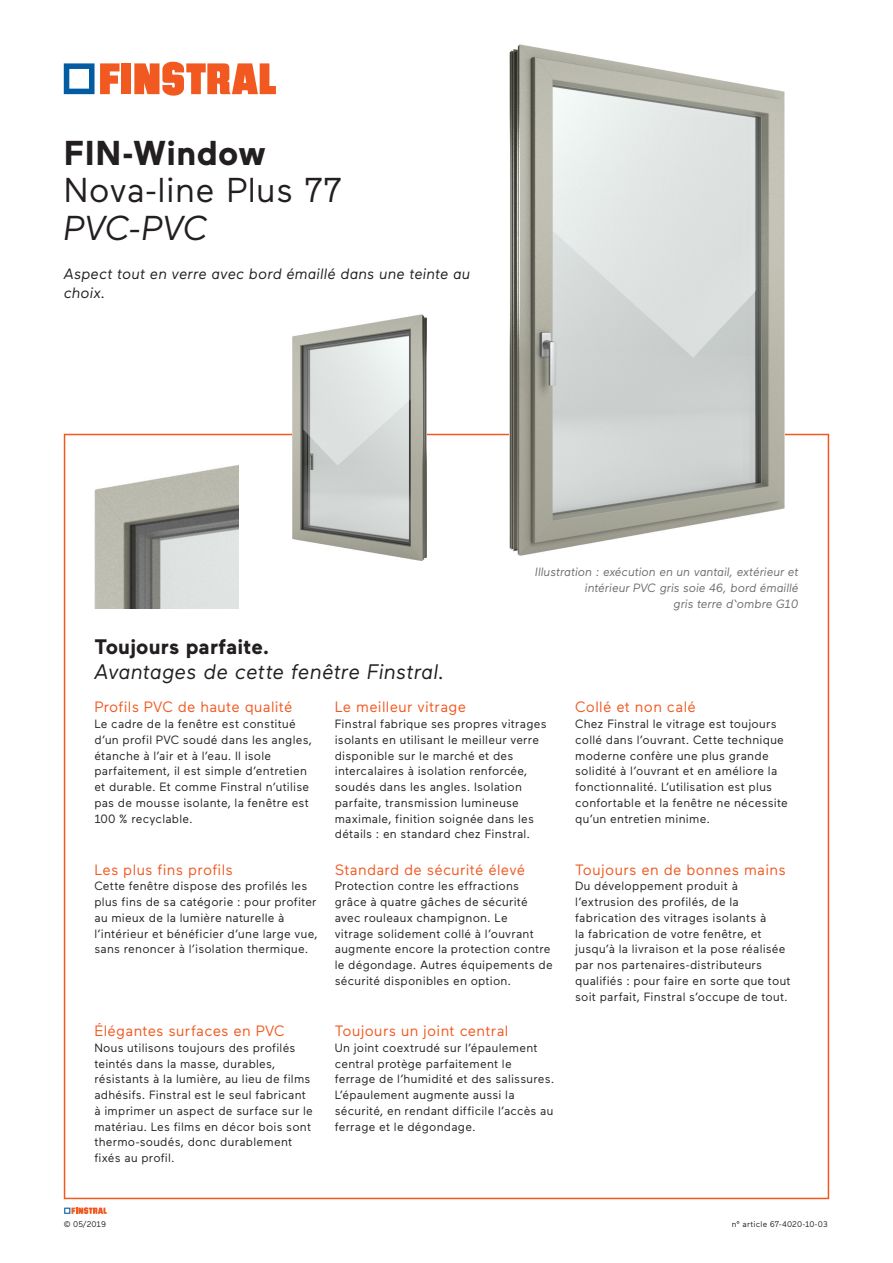
<style>
.page{position:relative;width:893px;height:1263px;background:#fff}
.page>*{position:absolute;margin:0;border:0;box-sizing:border-box;transform-origin:0 0}
.Rahmen_Fluegel{font:34.5px "Maax Finstral";letter-spacing:.015em;color:#231f20}
.System{font:700 34.5px "Maax Finstral";letter-spacing:.01em;color:#231f20}
.Material{font:italic 34.5px "Maax Finstral";letter-spacing:-.01em;color:#231f20}
.Headline_Argumente{font:italic 21px "Maax Finstral";letter-spacing:.005em;color:#231f20}
.Headline_Argumente-2{font:700 21px "Maax Finstral";letter-spacing:.01em;color:#231f20}
.Headline_Vorteil{font:15px "Maax Finstral";letter-spacing:.02em;color:#f15921}
.Rahmenform{font:italic 15px/19.5px "Maax Finstral";letter-spacing:.01em;color:#231f20}
.Textblock_Vorteil{font:12px/15.8px "Maax Finstral";letter-spacing:.02em;color:#231f20}
.Legende_Hauptbild{font:italic 12px/15.8px "Maax Finstral";color:#6c6d70;text-align:right}
.Artikelnummer{font:8.25px "Maax Finstral";letter-spacing:.015em;color:#231f20}
</style>
<div class="page">
<svg style="left:134px;top:61px;width:142px;height:35px"></svg>
<div style="left:122px;top:63px;width:9px;height:31px;background:#f15921"></div>
<svg style="left:64px;top:63px;width:56px;height:31px"></svg>
<svg style="left:64px;top:1207px;width:43px;height:8px"></svg>
<img style="left:94px;top:464px;width:145px;height:144px">
<img style="left:509px;top:44px;width:275px;height:512px">
<img style="left:292px;top:315px;width:134px;height:246px">
<p class="System" style="left:64px;top:130px;width:204px">FIN-Window</p>
<p class="Rahmen_Fluegel" style="left:64px;top:168px;width:280px">Nova-line Plus 77</p>
<p class="Material" style="left:64px;top:206px;width:145px">PVC-PVC</p>
<p class="Rahmenform" style="left:64px;top:263px;width:408px">Aspect tout en verre avec bord émaillé dans une teinte au choix.</p>
<p class="Headline_Argumente-2" style="left:94px;top:633px;width:176px">Toujours parfaite.</p>
<p class="Headline_Argumente" style="left:94px;top:658px;width:352px">Avantages de cette fenêtre Finstral.</p>
<p class="Legende_Hauptbild" style="left:535px;top:564px;width:265px">Illustration : exécution en un vantail, extérieur et intérieur PVC gris soie 46, bord émaillé<br>gris terre d‘ombre G10</p>
<p class="Headline_Vorteil" style="left:94px;top:697px;width:200px">Profils PVC de haute qualité</p>
<p class="Textblock_Vorteil" style="left:94px;top:716px;width:219px">Le cadre de la fenêtre est constitué d’un profil PVC soudé dans les angles, étanche à l’air et à l’eau. Il isole parfaitement, il est simple d’entretien et durable. Et comme Finstral n’utilise pas de mousse isolante, la fenêtre est 100 % recyclable.</p>
<p class="Headline_Vorteil" style="left:94px;top:859px;width:140px">Les plus fins profils</p>
<p class="Textblock_Vorteil" style="left:94px;top:878px;width:225px">Cette fenêtre dispose des profilés les plus fins de sa catégorie : pour profiter au mieux de la lumière naturelle à l’intérieur et bénéficier d’une large vue, sans renoncer à l’isolation thermique.</p>
<p class="Headline_Vorteil" style="left:94px;top:1021px;width:192px">Élégantes surfaces en PVC</p>
<p class="Textblock_Vorteil" style="left:94px;top:1039px;width:220px">Nous utilisons toujours des profilés teintés dans la masse, durables, résistants à la lumière, au lieu de films adhésifs. Finstral est le seul fabricant à imprimer un aspect de surface sur le matériau. Les films en décor bois sont thermo-soudés, donc durablement fixés au profil.</p>
<p class="Headline_Vorteil" style="left:335px;top:697px;width:133px">Le meilleur vitrage</p>
<p class="Textblock_Vorteil" style="left:335px;top:716px;width:213px">Finstral fabrique ses propres vitrages isolants en utilisant le meilleur verre disponible sur le marché et des intercalaires à isolation renforcée, soudés dans les angles. Isolation parfaite, transmission lumineuse maximale, finition soignée dans les détails : en standard chez Finstral.</p>
<p class="Headline_Vorteil" style="left:335px;top:859px;width:192px">Standard de sécurité élevé</p>
<p class="Textblock_Vorteil" style="left:335px;top:878px;width:219px">Protection contre les effractions grâce à quatre gâches de sécurité avec rouleaux champignon. Le<br>vitrage solidement collé à l’ouvrant augmente encore la protection contre le dégondage. Autres équipements de sécurité disponibles en option.</p>
<p class="Headline_Vorteil" style="left:335px;top:1021px;width:175px">Toujours un joint central</p>
<p class="Textblock_Vorteil" style="left:335px;top:1039px;width:221px">Un joint coextrudé sur l’épaulement central protège parfaitement le ferrage de l’humidité et des salissures.<br>L’épaulement augmente aussi la sécurité, en rendant difficile l’accès au ferrage et le dégondage.</p>
<p class="Headline_Vorteil" style="left:575px;top:697px;width:122px">Collé et non calé</p>
<p class="Textblock_Vorteil" style="left:575px;top:716px;width:214px">Chez Finstral le vitrage est toujours collé dans l’ouvrant. Cette technique moderne confère une plus grande solidité à l’ouvrant et en améliore la fonctionnalité. L’utilisation est plus confortable et la fenêtre ne nécessite qu’un entretien minime.</p>
<p class="Headline_Vorteil" style="left:575px;top:859px;width:212px">Toujours en de bonnes mains</p>
<p class="Textblock_Vorteil" style="left:575px;top:878px;width:217px">Du développement produit à l’extrusion des profilés, de la fabrication des vitrages isolants à<br>la fabrication de votre fenêtre, et jusqu’à la livraison et la pose réalisée par nos partenaires-distributeurs qualifiés : pour faire en sorte que tout soit parfait, Finstral s’occupe de tout.</p>
<p class="Artikelnummer" style="left:64px;top:1219px;width:44px">© 05/2019</p>
<p class="Artikelnummer" style="left:732px;top:1218px;width:97px">n° article 67-4020-10-03</p>
</div>
